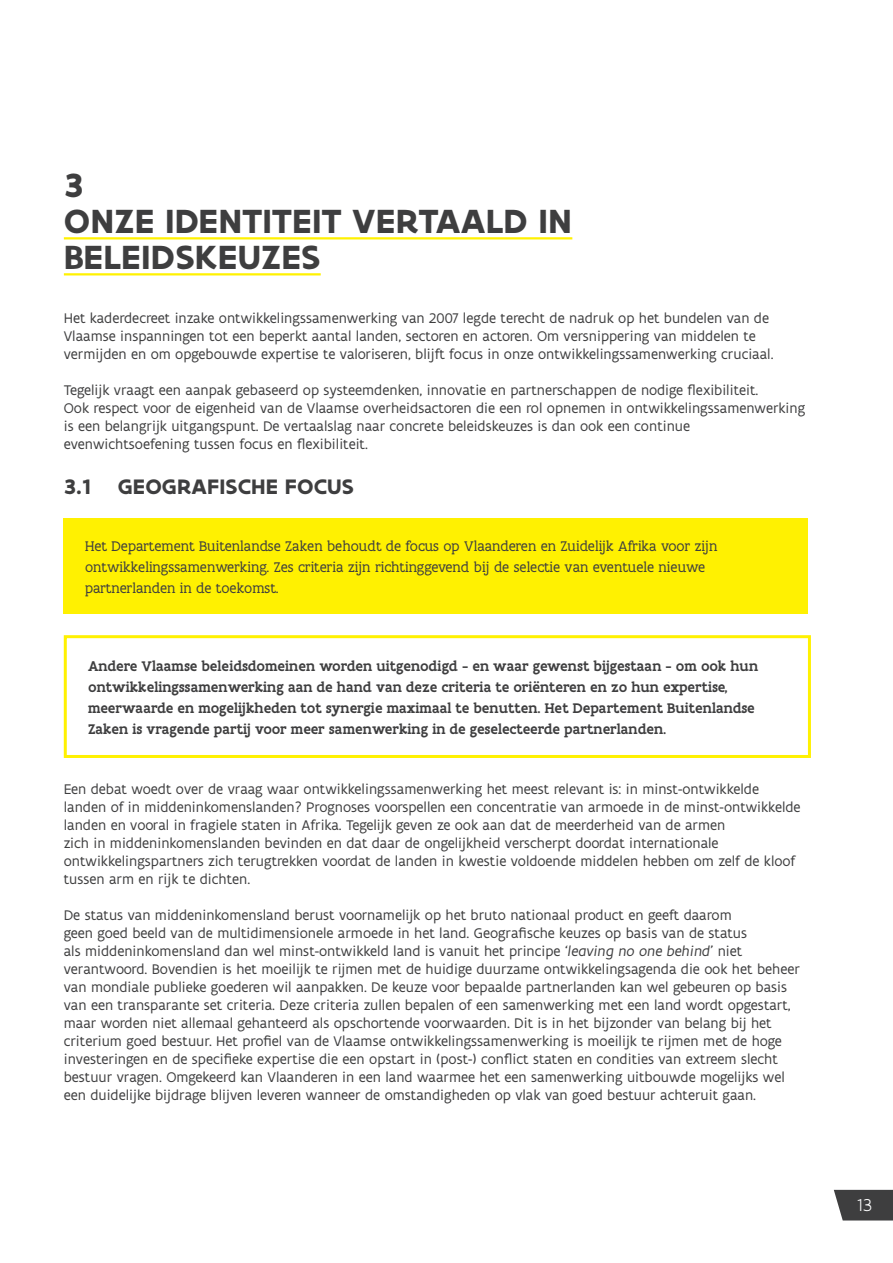
<style>
.page{position:relative;width:893px;height:1263px;background:#fff}
.page>*{position:absolute;margin:0;border:0;box-sizing:border-box;transform-origin:0 0}
.t1{font:700 36px/36px "Flanders Art Sans";letter-spacing:.005em;color:#3e3e3f}
.t2{font:700 22.5px "Flanders Art Sans";letter-spacing:.005em;color:#3e3e3f}
.t3{font:300 18.45px "Flanders Art Sans";color:#fff}
.t4{font:15px/18px "Flanders Art Sans";color:#3e3e3f}
.t5{font:500 15px/21px "Flanders Art Serif";color:#3e3e3f}
.t6{font:15px/21px "Flanders Art Serif";color:#3e3e3f}
.s1{font-style:italic}
</style>
<div class="page">
<hr style="left:64px;top:237px;width:508px;height:2px;background:#fff101">
<hr style="left:64px;top:273px;width:257px;height:2px;background:#fff101">
<div style="left:64px;top:518px;width:744px;height:96px;background:#fff101"></div>
<div style="left:64px;top:635px;width:747px;height:123px;border:3px solid #fff101"></div>
<svg style="left:834px;top:1190px;width:59px;height:30px;background:#4b4b4c"></svg>
<h1 class="t1" style="left:64px;top:168px;width:510px">3<br>ONZE IDENTITEIT VERTAALD IN<br>BELEIDSKEUZES</h1>
<p class="t4" style="left:64px;top:309px;width:711px">Het kaderdecreet inzake ontwikkelingssamenwerking van 2007 legde terecht de nadruk op het bundelen van de<br>Vlaamse inspanningen tot een beperkt aantal landen, sectoren en actoren. Om versnippering van middelen te vermijden en om opgebouwde expertise te valoriseren, blijft focus in onze ontwikkelingssamenwerking cruciaal.</p>
<p class="t4" style="left:64px;top:381px;width:743px">Tegelijk vraagt een aanpak gebaseerd op systeemdenken, innovatie en partnerschappen de nodige flexibiliteit.<br>Ook respect voor de eigenheid van de Vlaamse overheidsactoren die een rol opnemen in ontwikkelingssamenwerking is een belangrijk uitgangspunt. De vertaalslag naar concrete beleidskeuzes is dan ook een continue evenwichtsoefening tussen focus en flexibiliteit.</p>
<h2 class="t2" style="left:64px;top:473px;width:292px">3.1 GEOGRAFISCHE FOCUS</h2>
<p class="t6" style="left:85px;top:536px;width:634px">Het Departement Buitenlandse Zaken behoudt de focus op Vlaanderen en Zuidelijk Afrika voor zijn ontwikkelingssamenwerking. Zes criteria zijn richtinggevend bij de selectie van eventuele nieuwe partnerlanden in de toekomst.</p>
<p class="t5" style="left:88px;top:655px;width:672px">Andere Vlaamse beleidsdomeinen worden uitgenodigd - en waar gewenst bijgestaan - om ook hun ontwikkelingssamenwerking aan de hand van deze criteria te oriënteren en zo hun expertise, meerwaarde en mogelijkheden tot synergie maximaal te benutten. Het Departement Buitenlandse Zaken is vragende partij voor meer samenwerking in de geselecteerde partnerlanden.</p>
<p class="t4" style="left:64px;top:780px;width:738px">Een debat woedt over de vraag waar ontwikkelingssamenwerking het meest relevant is: in minst-ontwikkelde landen of in middeninkomenslanden? Prognoses voorspellen een concentratie van armoede in de --minst‑ontwikkelde landen en vooral in fragiele staten in Afrika. Tegelijk geven ze ook aan dat de meerderheid van de armen<br>zich in middeninkomenslanden bevinden en dat daar de ongelijkheid verscherpt doordat internationale ontwikkelingspartners zich terugtrekken voordat de landen in kwestie voldoende middelen hebben om zelf de kloof tussen arm en rijk te dichten.</p>
<p class="t4" style="left:64px;top:906px;width:738px">De status van middeninkomensland berust voornamelijk op het bruto nationaal product en geeft daarom<br>geen goed beeld van de multidimensionele armoede in het land. Geografische keuzes op basis van de status<br>als middeninkomensland dan wel minst-ontwikkeld land is vanuit het principe <span class="s1">‘leaving no one behind’</span> niet verantwoord. Bovendien is het moeilijk te rijmen met de huidige duurzame ontwikkelingsagenda die ook het beheer van mondiale publieke goederen wil aanpakken. De keuze voor bepaalde partnerlanden kan wel gebeuren op basis van een transparante set criteria. Deze criteria zullen bepalen of een samenwerking met een land wordt opgestart, maar worden niet allemaal gehanteerd als opschortende voorwaarden. Dit is in het bijzonder van belang bij het criterium goed bestuur. Het profiel van de Vlaamse ontwikkelingssamenwerking is moeilijk te rijmen met de hoge investeringen en de specifieke expertise die een opstart in (post-) conflict staten en condities van extreem slecht bestuur vragen. Omgekeerd kan Vlaanderen in een land waarmee het een samenwerking uitbouwde mogelijks wel een duidelijke bijdrage blijven leveren wanneer de omstandigheden op vlak van goed bestuur achteruit gaan.</p>
<p class="t3" style="left:857px;top:1194px;width:16px">13</p>
</div>
